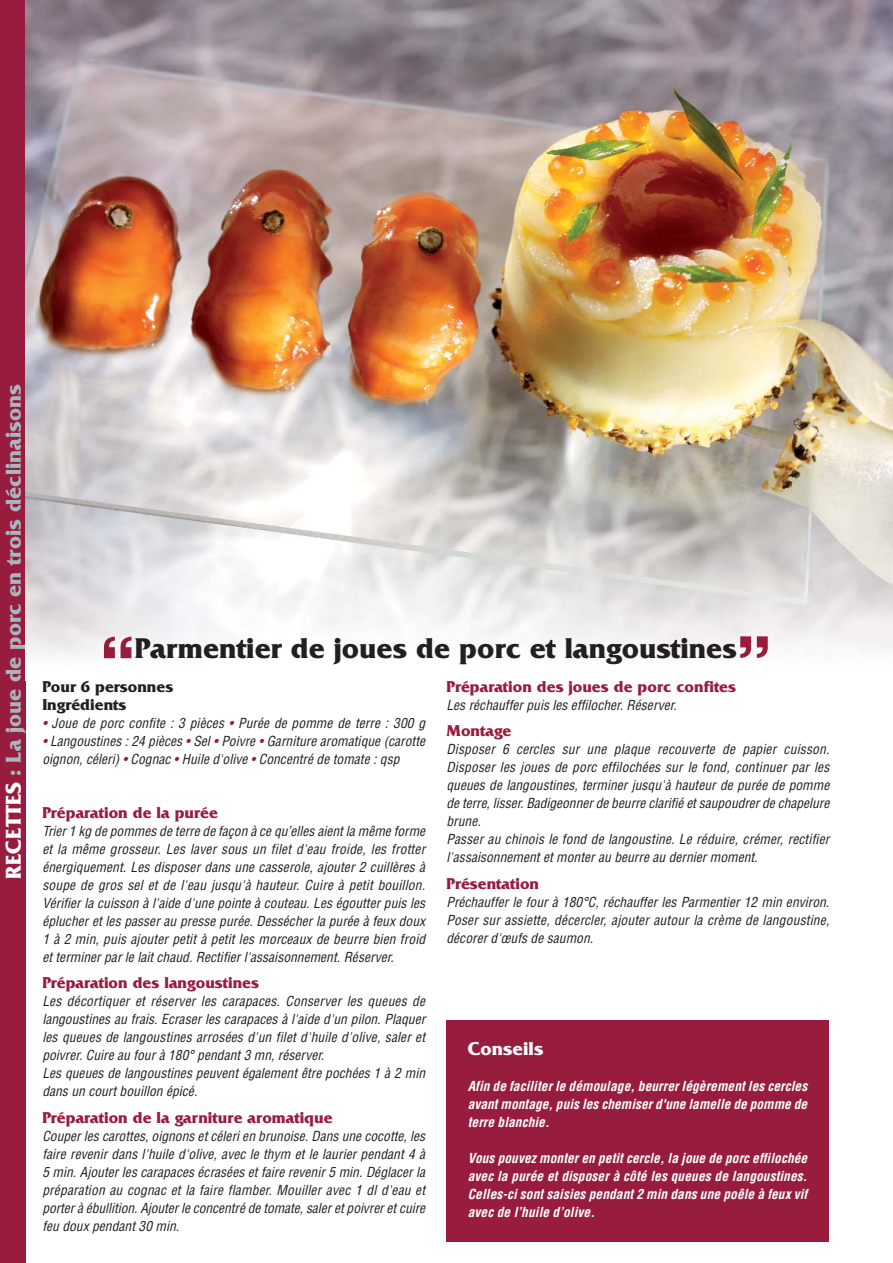
<style>
.page{position:relative;width:893px;height:1263px;background:#fff}
.page>*{position:absolute;margin:0;border:0;box-sizing:border-box;transform-origin:0 0}
.t1{font:900 condensed 69px "Helvetica";color:#981c3d}
.t2{font:700 30px "Friz Quadrata";color:#231f20}
.t3{font:700 22.5px "Friz Quadrata";color:#a7b6bf}
.t4{font:700 19.5px "Friz Quadrata";color:#fff}
.t5{font:700 16.5px "Friz Quadrata";color:#981c3d}
.t6{font:700 16.5px "Friz Quadrata";color:#231f20}
.t7{font:italic condensed 13.5px/18px "Helvetica";color:#231f20}
.t8{font:italic 700 condensed 13.5px/18px "Helvetica";color:#fff;text-align:justify}
.s1{color:#fff}
.s2{color:#981c3d}
</style>
<div class="page">
<div style="left:0;top:0;width:25px;height:1263px;background:#981c3d"></div>
<img style="left:25px;top:0;width:867px;height:655px">
<div style="left:446px;top:1021px;width:383px;height:221px;background:#981c3d"></div>
<h3 class="t3" style="left:6px;top:879px;width:496px;rotate:-90deg"><span class="s1">RECETTES</span> : La joue de porc en trois déclinaisons</h3>
<h1 class="t1" style="left:736px;top:636px;width:36px">”</h1>
<h1 class="t1" style="left:100px;top:638px;width:36px">“</h1>
<h2 class="t2" style="left:135px;top:638px;width:603px">Parmentier de joues de porc et langoustines</h2>
<p class="t6" style="left:42px;top:680px;width:132px">Pour 6 personnes</p>
<p class="t5" style="left:446px;top:680px;width:291px">Préparation des joues de porc confites</p>
<p class="t7" style="left:446px;top:697px;width:234px">Les réchaufferpuis les effilocher.Réserver.</p>
<p class="t5" style="left:446px;top:725px;width:67px">Montage</p>
<p class="t7" style="left:446px;top:741px;width:387px">Disposer 6 cercles sur une plaque recouverte de papier cuisson.<br>Disposer les joues de porc effilochées sur le fond, continuer par les queues de langoustines, terminer jusqu'à hauteur de purée de pomme de terre,lisser.Badigeonnerde beurre clarifié etsaupoudrerde chapelure brune.<br>Passer au chinois le fond de langoustine. Le réduire, crémer, rectifier l'assaisonnementetmonterau beurre au derniermoment.</p>
<p class="t5" style="left:446px;top:877px;width:94px">Présentation</p>
<p class="t7" style="left:446px;top:894px;width:387px;text-align:justify">Préchauffer le four à 180°C, réchauffer les Parmentier 12 min environ.<br>Poser sur assiette, décercler, ajouter autour la crème de langoustine, décorerd'œufs de saumon.</p>
<p class="t6" style="left:42px;top:698px;width:86px">Ingrédients</p>
<p class="t7" style="left:42px;top:715px;width:387px"><span class="s2">•</span> Joue de porc confite : 3 pièces <span class="s2">•</span> Purée de pomme de terre : 300 g</p>
<p class="t7" style="left:42px;top:733px;width:387px"><span class="s2">•</span>Langoustines :24 pièces <span class="s2">•</span>Sel<span class="s2">•</span>Poivre <span class="s2">•</span>Garniture aromatique (carotte oignon,céleri)<span class="s2">•</span>Cognac <span class="s2">•</span>Huile d'olive <span class="s2">•</span>Concentré de tomate :qsp</p>
<p class="t5" style="left:42px;top:806px;width:177px">Préparation de la purée</p>
<p class="t7" style="left:42px;top:823px;width:387px;text-align:justify">Trier1 kg de pommes de terre de façon à ce qu’elles aientla même forme et la même grosseur. Les laver sous un filet d'eau froide, les frotter énergiquement. Les disposer dans une casserole, ajouter 2 cuillères à soupe de gros sel et de l'eau jusqu'à hauteur. Cuire à petit bouillon.<br>Vérifier la cuisson à l'aide d'une pointe à couteau. Les égoutter puis les éplucher et les passer au presse purée. Dessécher la purée à feux doux 1 à 2 min, puis ajouter petit à petit les morceaux de beurre bien froid etterminerparle laitchaud.Rectifierl'assaisonnement.Réserver.</p>
<p class="t5" style="left:42px;top:977px;width:218px">Préparation des langoustines</p>
<p class="t7" style="left:42px;top:993px;width:387px">Les décortiquer et réserver les carapaces. Conserver les queues de langoustines au frais. Ecraser les carapaces à l'aide d'un pilon. Plaquer les queues de langoustines arrosées d'un filet d'huile d'olive, saler et poivrer.Cuire au fourà 180° pendant3 mn,réserver.<br>Les queues de langoustines peuvent également être pochées 1 à 2 min dans un courtbouillon épicé.</p>
<p class="t5" style="left:42px;top:1111px;width:292px">Préparation de la garniture aromatique</p>
<p class="t7" style="left:42px;top:1128px;width:387px;text-align:justify">Couperles carottes,oignons etcélerien brunoise.Dans une cocotte,les faire revenir dans l'huile d'olive, avec le thym et le laurier pendant 4 à 5 min. Ajouter les carapaces écrasées etfaire revenir 5 min. Déglacer la préparation au cognac et la faire flamber. Mouiller avec 1 dl d'eau et porterà ébullition.Ajouterle concentré de tomate,saleretpoivreretcuire feu doux pendant30 min.</p>
<h3 class="t4" style="left:468px;top:1042px;width:77px">Conseils</h3>
<p class="t8" style="left:468px;top:1078px;width:344px">Afin de faciliterle démoulage,beurrerlégèrementles cercles avantmontage,puis les chemiserd'une lamelle de pomme de terre blanchie.</p>
<p class="t8" style="left:468px;top:1150px;width:344px">Vous pouvez monteren petitcercle,la joue de porc effilochée avec la purée et disposer à côté les queues de langoustines.<br>Celles-cisontsaisies pendant2 min dans une poêle à feux vif avec de l’huile d’olive.</p>
</div>
